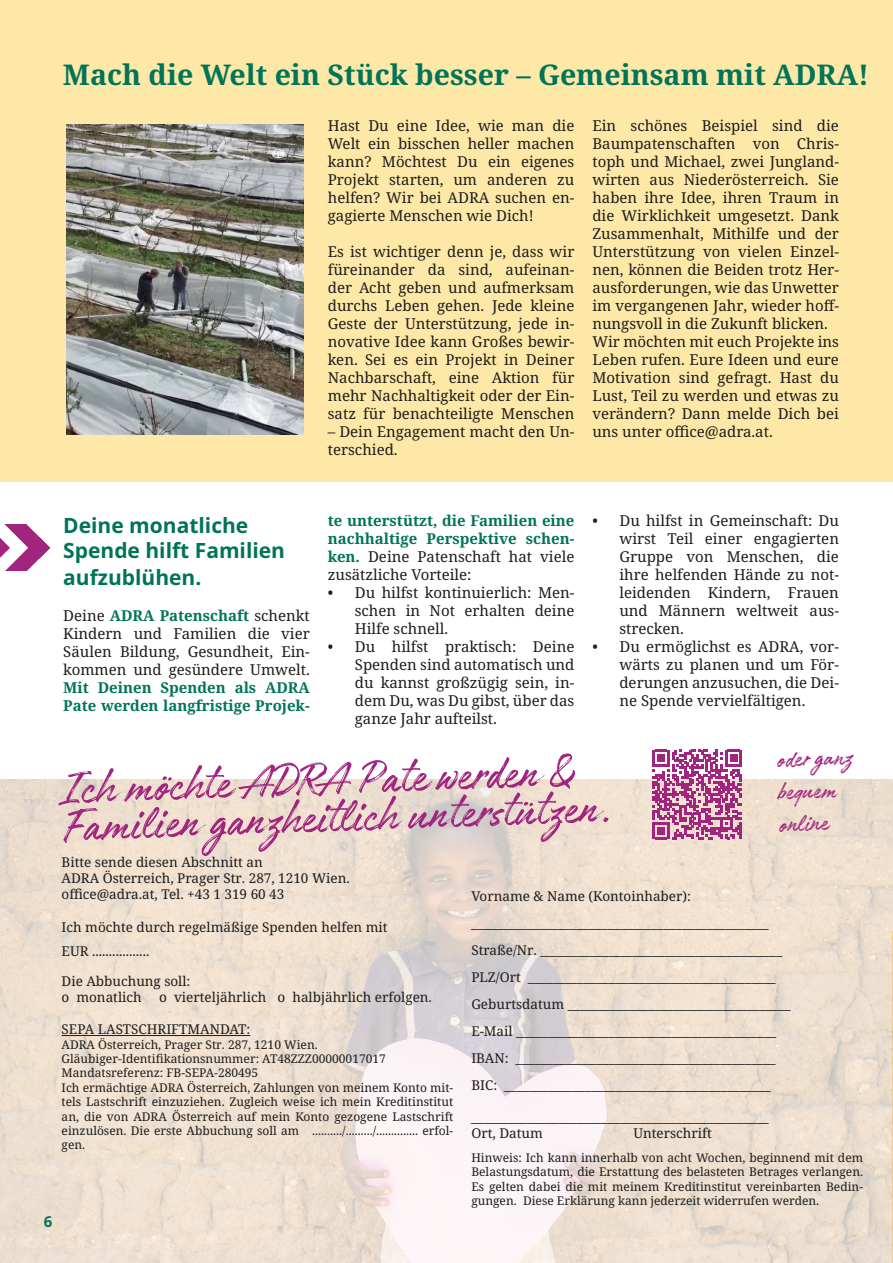
<style>
.page{position:relative;width:893px;height:1263px;background:#fff}
.page>*{position:absolute;margin:0;border:0;box-sizing:border-box;transform-origin:0 0}
.t1{font:52.5px/37.5px "Authenia Textured";color:#a1247f}
.t2{font:700 28.5px "Noto Serif";color:#007459}
.t3{font:27px/32.4px "Authenia Textured";color:#a1247f}
.t4{font:700 21px/26.1px "Noto Sans";color:#007459}
.t5{font:15px/18px "Noto Serif";color:#1d1d1b;text-align:justify}
.t6{font:700 15px/18px "Noto Serif";color:#007459}
.t7{font:700 15px "Noto Sans";color:#007459}
.t8{font:13.5px/27px "Noto Serif";color:#1d1d1b}
.t9{font:12px/14.4px "Noto Serif";color:#1d1d1b}
.s1{font-weight:700;color:#007459}
.s2{font-weight:400;color:#1d1d1b}
</style>
<div class="page">
<svg style="left:0;top:524px;width:50px;height:47px"></svg>
<div style="left:0;top:0;width:893px;height:482px;background:#fde8a7"></div>
<img style="left:0;top:780px;width:893px;height:483px">
<hr style="left:62px;top:1035px;width:188px;height:1px;background:#1d1d1b">
<img style="left:67px;top:124px;width:237px;height:311px">
<svg style="left:652px;top:750px;width:90px;height:89px;background:#c374a5"></svg>
<h2 class="t2" style="left:63px;top:63px;width:808px">Mach die Welt ein Stück besser – Gemeinsam mit ADRA!</h2>
<p class="t5" style="left:328px;top:118px;width:248px">Hast Du eine Idee, wie man die Welt ein bisschen heller machen kann? Möchtest Du ein eigenes Projekt starten, um anderen zu helfen? Wir bei ADRA suchen en&shy;gagierte Menschen wie Dich!</p>
<p class="t5" style="left:328px;top:244px;width:248px">Es ist wichtiger denn je, dass wir füreinander da sind, aufeinan&shy;der Acht geben und aufmerksam durchs Leben gehen. Jede kleine Geste der Unterstützung, jede in&shy;novative Idee kann Großes bewir&shy;ken. Sei es ein Projekt in Deiner Nachbarschaft, eine Aktion für mehr Nachhaltigkeit oder der Ein&shy;satz für benachteiligte Menschen</p>
<p class="t5" style="left:328px;top:424px;width:248px">– Dein Engagement macht den Un&shy;terschied.</p>
<p class="t5" style="left:592px;top:118px;width:248px;text-align:left">Ein schönes Beispiel sind die<br>Baumpatenschaften von Chris&shy;toph und Michael, zwei Jungland&shy;wirten aus Niederösterreich. Sie haben ihre Idee, ihren Traum in die Wirklichkeit umgesetzt. Dank<br>Zusammenhalt, Mithilfe und der<br>Unterstützung von vielen Einzel&shy;nen, können die Beiden trotz Her&shy;ausforderungen, wie das Unwetter im vergangenen Jahr, wieder hoff&shy;nungsvoll in die Zukunft blicken.<br>Wir möchten mit euch Projekte ins<br>Leben rufen. Eure Ideen und eure<br>Motivation sind gefragt. Hast du<br>Lust, Teil zu werden und etwas zu verändern? Dann melde Dich bei uns unter ofÏce@adra.at.</p>
<h3 class="t4" style="left:63px;top:514px;width:223px">Deine monatliche<br>Spende hilft Familien aufzublühen.</h3>
<p class="t5" style="left:63px;top:608px;width:248px">Deine <span class="s1">ADRA Patenschaft</span> schenkt Kindern und Familien die vier Säulen Bildung, Gesundheit, Ein&shy;kommen und gesündere Umwelt.</p>
<p class="t6" style="left:63px;top:680px;width:248px">Mit Deinen Spenden als ADRA<br>Pate werden langfristige Projek-</p>
<p class="t6" style="left:328px;top:513px;width:248px;text-align:justify">te unterstützt, die Familien eine nachhaltige Perspektive schen&shy;ken. <span class="s2">Deine Patenschaft hat viele zusätzliche Vorteile:</span></p>
<p class="t5" style="left:355px;top:585px;width:221px;text-indent:-27px">• Du hilfst kontinuierlich: Men&shy;schen in Not erhalten deine Hilfe schnell.</p>
<p class="t5" style="left:355px;top:639px;width:221px;text-indent:-27px">• Du hilfst praktisch: Deine Spenden sind automatisch und du kannst großzügig sein, in&shy;dem Du, was Du gibst, über das ganze Jahr aufteilst.</p>
<p class="t5" style="left:619px;top:513px;width:221px;text-indent:-27px">• Du hilfst in Gemeinschaft: Du wirst Teil einer engagierten Gruppe von Menschen, die ihre helfenden Hände zu not&shy;leidenden Kindern, Frauen und Männern weltweit aus&shy;strecken.</p>
<p class="t5" style="left:619px;top:639px;width:221px;text-indent:-27px">• Du ermöglichst es ADRA, vor&shy;wärts zu planen und um För&shy;derungen anzusuchen, die Dei&shy;ne Spende vervielfältigen.</p>
<h3 class="t3" style="left:776px;top:747px;width:78px;rotate:-2deg">oder ganz bequem online</h3>
<h1 class="t1" style="left:61px;top:778px;width:551px;rotate:-2deg">Ich möchte ADRA Pate werden &amp;<br>Familien ganzheitlich unterstützen.</h1>
<p class="t8" style="left:62px;top:855px;width:290px;line-height:16.2px">Bitte sende diesen Abschnitt an<br>ADRA Österreich, Prager Str. 287, 1210 Wien. ofÏce@adra.at, Tel. +43 1 319 60 43</p>
<p class="t8" style="left:62px;top:916px;width:328px;line-height:24px">Ich möchte durch regelmäßige Spenden helfen mit<br>EUR .................</p>
<p class="t8" style="left:62px;top:974px;width:130px;line-height:16.2px">Die Abbuchung soll:<br>0 monatlich</p>
<p class="t8" style="left:471px;top:883px;width:321px">Vorname &amp; Name (Kontoinhaber): ________________________________________________ Straße/Nr. _______________________________________ PLZ/Ort ________________________________________ Geburtsdatum ____________________________________ E-Mail __________________________________________ IBAN: __________________________________________ BIC: ___________________________________________</p>
<p class="t8" style="left:471px;top:1110px;width:299px;line-height:16.2px">________________________________________________<br>Ort, Datum</p>
<p class="t8" style="left:159px;top:984px;width:274px">0 vierteljährlich 0 halbjährlich erfolgen.</p>
<p class="t8" style="left:62px;top:1017px;width:190px">SEPA LASTSCHRIFTMANDAT:</p>
<p class="t9" style="left:62px;top:1038px;width:393px">ADRA Österreich, Prager Str. 287, 1210 Wien.<br>Gläubiger-Identifikationsnummer: AT48ZZZ00000017017<br>Mandatsreferenz: FB-SEPA-280495<br>Ich ermächtige ADRA Österreich, Zahlungen von meinem Konto mit&shy;tels Lastschrift einzuziehen. Zugleich weise ich mein Kreditinstitut an, die von ADRA Österreich auf mein Konto gezogene Lastschrift einzulösen. Die erste Abbuchung soll am ........../........./.............. erfol&shy;gen.</p>
<p class="t8" style="left:633px;top:1121px;width:80px">Unterschrift</p>
<p class="t9" style="left:471px;top:1151px;width:393px;text-align:justify">Hinweis: Ich kann innerhalb von acht Wochen, beginnend mit dem Belastungsdatum, die Erstattung des belasteten Betrages verlangen.<br>Es gelten dabei die mit meinem Kreditinstitut vereinbarten Bedin&shy;gungen. Diese Erklärung kann jederzeit widerrufen werden.</p>
<p class="t7" style="left:44px;top:1215px;width:10px">6</p>
</div>
